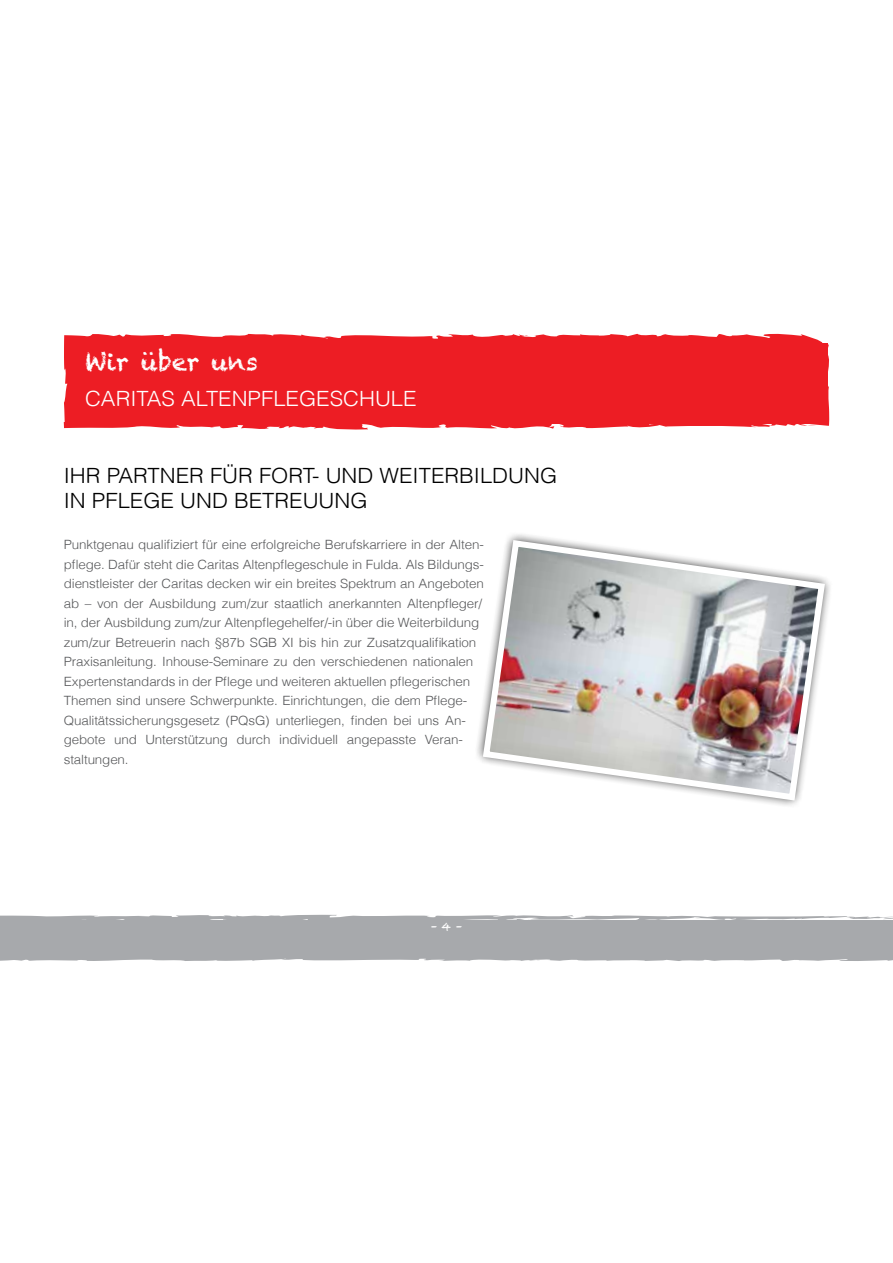
<style>
.page{position:relative;width:893px;height:1263px;background:#fff}
.page>*{position:absolute;margin:0;border:0;box-sizing:border-box;transform-origin:0 0}
.t1{font:24px "Chalkduster";color:#fff}
.t2{font:300 21px "Helvetica";color:#000;scale:1.05 1}
.t3{font:300 21px "Helvetica";color:#fff;scale:1.05 1}
.t4{font:300 12.75px/19.5px "Helvetica";letter-spacing:-.01em;color:#58595b;scale:1.05 1}
.t5{font:10.65px "Chalkduster";color:#fff}
</style>
<div class="page">
<svg style="left:0;top:914px;width:893px;height:47px;background:#adafb1"></svg>
<svg style="left:829px;top:409px;width:1px;height:15px"></svg>
<svg style="left:64px;top:333px;width:765px;height:97px;background:#ee2930"></svg>
<svg style="left:507px;top:352px;width:13px;height:2px"></svg>
<svg style="left:213px;top:412px;width:6px;height:2px"></svg>
<svg style="left:99px;top:350px;width:14px;height:1px"></svg>
<svg style="left:416px;top:414px;width:15px;height:3px"></svg>
<img style="left:479px;top:537px;width:349px;height:267px">
<h1 class="t1" style="left:85px;top:348px;width:174px">Wir über uns</h1>
<h2 class="t3" style="left:85px;top:382px;width:54px">Caritas</h2>
<h2 class="t3" style="left:181px;top:382px;width:115px">Altenpflegesc</h2>
<h2 class="t3" style="left:359px;top:382px;width:54px">hule</h2>
<h2 class="t2" style="left:64px;top:458px;width:331px">Ihr Partner für Fort- u nd Weite</h2>
<h2 class="t2" style="left:444px;top:458px;width:105px">rbi ldung</h2>
<h2 class="t2" style="left:64px;top:484px;width:78px">in Pflege</h2>
<h2 class="t2" style="left:180px;top:484px;width:119px">und Betreuu</h2>
<h2 class="t2" style="left:335px;top:484px;width:29px">ng</h2>
<p class="t4" style="left:64px;top:534px;width:402px">Punktgenau qualifiziert für eine erfolgreiche Berufskarriere in der Alten&shy;pflege. Dafür steht die Caritas Altenpflegeschule in Fulda. Als Bildungs&shy;dienstleister der Caritas decken wir ein breites Spektrum an Angeboten ab – von der Ausbildung zum/zur staatlich anerkannten Altenpfleger/ in, der Ausbildung zum/zur Altenpflegehelfer/-in über die Weiterbildung zum/zur Betreuerin nach §87b SGB XI bis hin zur Zusatzqualifikation Praxisanleitung. Inhouse-Seminare zu den verschiedenen nationalen Expertenstandards in der Pflege und weiteren aktuellen pflegerischen Themen sind unsere Schwerpunkte. Einrichtungen, die dem Pflege-Qualitätssicherungsgesetz (PQsG) unterliegen, finden bei uns An&shy;gebote und Unterstützung durch individuell angepasste Veran&shy;staltungen.</p>
<p class="t5" style="left:431px;top:920px;width:33px">– 4 –</p>
</div>
